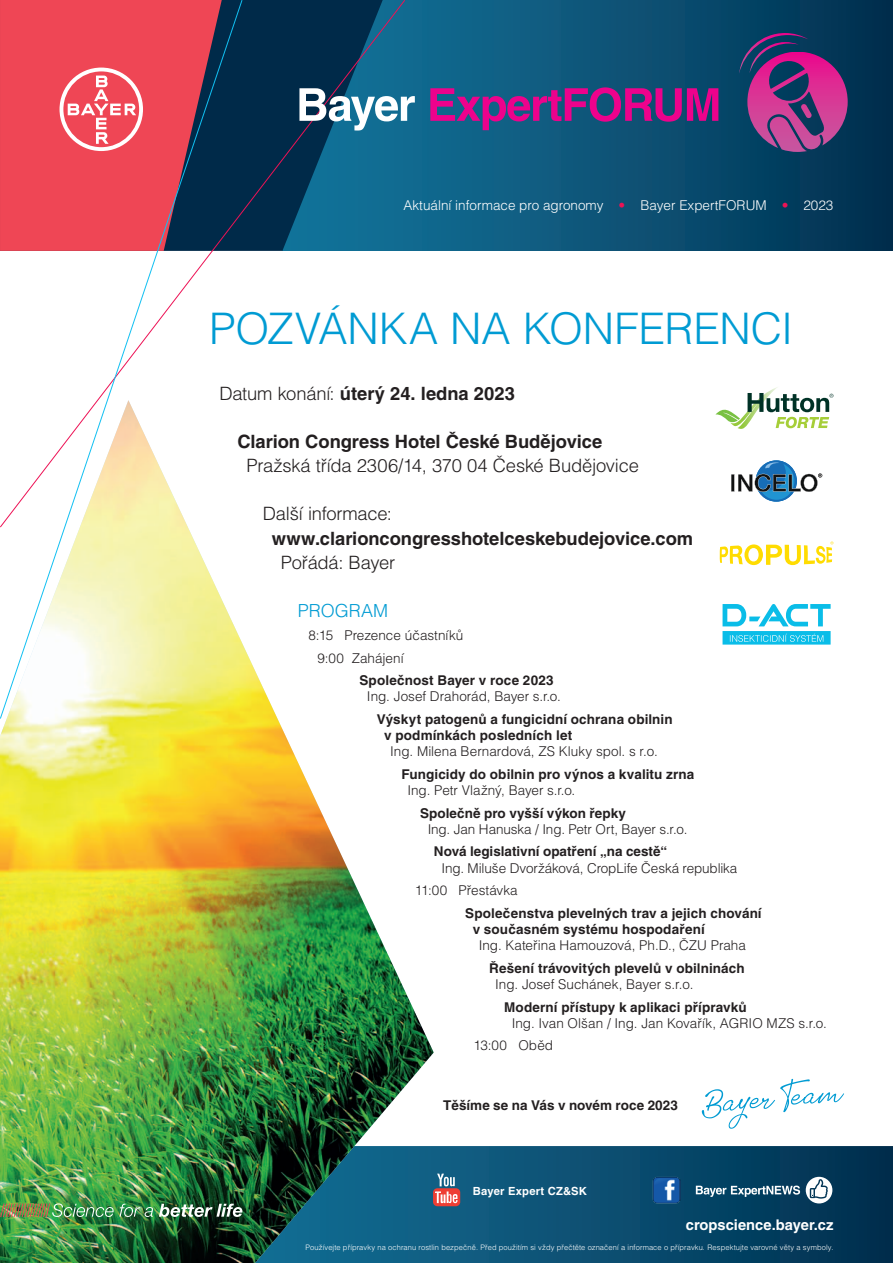
<style>
.page{position:relative;width:893px;height:1263px;background:#fff}
.page>*{position:absolute;margin:0;border:0;box-sizing:border-box;transform-origin:0 0}
.t1{font:300 43.5px "Helvetica CE";color:#009bd3}
.t2{font:700 18.3px "Helvetica CE";color:#231f20}
.t3{font:300 18.3px "Helvetica CE";letter-spacing:-.01em;color:#231f20}
.t4{font:300 18px "Helvetica CE";color:#009bd3}
.t5{font:700 14.7px "Helvetica CE";color:#fff}
.t6{font:700 13.5px/16.2px "Helvetica CE";letter-spacing:.01em;color:#231f20}
.t7{font:300 13.5px/22.5px "Helvetica CE";color:#231f20}
.t8{font:300 13.5px "Helvetica CE";color:#fff}
.t9{font:700 11.25px "Helvetica CE";letter-spacing:.015em;color:#fff}
.t10{font:300 7.5px "Helvetica CE";letter-spacing:.015em;color:#fff}
.s1{color:#ed1255}
.s2{font-weight:300}
</style>
<div class="page">
<svg style="left:434px;top:1146px;width:459px;height:117px;background:#084769"></svg>
<svg style="left:406px;top:0;width:487px;height:251px;background:#0a4e71"></svg>
<svg style="left:243px;top:0;width:163px;height:251px;background:#084669"></svg>
<svg style="left:0;top:0;width:243px;height:400px"></svg>
<img style="left:0;top:400px;width:434px;height:863px">
<svg style="left:696px;top:1185px;width:104px;height:12px"></svg>
<svg style="left:806px;top:1177px;width:26px;height:26px"></svg>
<img style="left:653px;top:1176px;width:27px;height:28px">
<svg style="left:433px;top:1173px;width:27px;height:33px"></svg>
<svg style="left:60px;top:68px;width:83px;height:83px"></svg>
<svg style="left:299px;top:88px;width:116px;height:43px"></svg>
<svg style="left:430px;top:87px;width:288px;height:43px;background:#643682"></svg>
<svg style="left:739px;top:33px;width:109px;height:122px;background:#653977"></svg>
<img style="left:0;top:1145px;width:315px;height:118px">
<svg style="left:702px;top:1079px;width:142px;height:50px"></svg>
<svg style="left:715px;top:387px;width:118px;height:42px"></svg>
<svg style="left:756px;top:460px;width:41px;height:42px"></svg>
<svg style="left:731px;top:474px;width:4px;height:18px"></svg>
<hr style="left:731px;top:474px;width:3px;height:17px;background:#fff">
<svg style="left:738px;top:462px;width:84px;height:38px"></svg>
<svg style="left:720px;top:541px;width:113px;height:24px"></svg>
<svg style="left:722px;top:604px;width:109px;height:41px"></svg>
<p class="t8" style="left:403px;top:198px;width:431px">Aktuální informace pro agronomy <span class="s1">•</span> Bayer ExpertFORUM <span class="s1">•</span> 2023</p>
<h1 class="t1" style="left:209px;top:305px;width:343px">PoZVÁNKA NA konferen</h1>
<h1 class="t1" style="left:751px;top:305px;width:44px">ci</h1>
<h2 class="t2" style="left:219px;top:383px;width:297px"><span class="s2">Datum konání:</span> úterý 24. ledna 2023</h2>
<h2 class="t2" style="left:237px;top:431px;width:366px">Clarion Congress Hotel České Budějovice</h2>
<h2 class="t3" style="left:246px;top:456px;width:394px">Pražská třída 2306/14, 370 04 České Budějovice</h2>
<h2 class="t3" style="left:263px;top:504px;width:131px">Další informace:</h2>
<h2 class="t2" style="left:272px;top:527px;width:423px">www.clarioncongresshotelceskebudejovice.com</h2>
<h2 class="t3" style="left:281px;top:552px;width:116px">Pořádá: Bayer</h2>
<h3 class="t4" style="left:298px;top:601px;width:92px">PROGRAM</h3>
<p class="t7" style="left:317px;top:624px;width:148px;text-indent:-9px">8:15 Prezence účastníků<br>9:00 Zahájení</p>
<p class="t6" style="left:359px;top:672px;width:196px">Společnost Bayer v roce 2023</p>
<p class="t7" style="left:367px;top:685px;width:195px">I ng. Josef Drahorád, Bayer s.r.o.</p>
<p class="t6" style="left:384px;top:711px;width:290px;text-indent:-8px">Výskyt patogenů a fungicidní ochrana obilnin v podmínkách posledních let</p>
<p class="t7" style="left:390px;top:740px;width:269px">I ng. Milena Bernardová, ZS Kluky spol. s r.o.</p>
<p class="t6" style="left:401px;top:766px;width:294px">Fungicidy do obilnin pro výnos a kvalitu zrna</p>
<p class="t7" style="left:407px;top:779px;width:169px">I ng. Petr Vlažný, Bayer s.r.o.</p>
<p class="t6" style="left:420px;top:805px;width:207px">Společně pro vyšší výkon řepky</p>
<p class="t7" style="left:428px;top:818px;width:261px">I ng. Jan Hanuska / I ng. Petr Ort, Bayer s.r.o.</p>
<p class="t6" style="left:434px;top:843px;width:235px">Nová legislativní opatření „na cestě“</p>
<p class="t7" style="left:415px;top:857px;width:324px;text-indent:27px">I ng. Miluše Dvoržáková, CropLife Česká republika<br>11:00 Přestávka</p>
<p class="t6" style="left:473px;top:905px;width:291px;text-indent:-8px">Společenstva plevelných trav a jejich chování v současném systému hospodaření</p>
<p class="t7" style="left:479px;top:934px;width:269px">I ng. Kateřina Hamouzová, Ph.D., ČZU Praha</p>
<p class="t6" style="left:489px;top:960px;width:257px">Řešení trávovitých plevelů v obilninách</p>
<p class="t7" style="left:495px;top:973px;width:200px">I ng. Josef Suchánek, Bayer s.r.o.</p>
<p class="t6" style="left:504px;top:999px;width:244px">Moderní přístupy k aplikaci přípravků</p>
<p class="t7" style="left:473px;top:1012px;width:355px;text-indent:38px">I ng. Ivan Olšan / I ng. Jan Kovařík, AGRI O MZS s.r.o.<br>13:00 Oběd</p>
<p class="t6" style="left:443px;top:1097px;width:236px">Těšíme se na Vás v novém roce 2023</p>
<p class="t9" style="left:473px;top:1184px;width:116px">Bayer Expert CZ&amp;SK</p>
<p class="t5" style="left:686px;top:1217px;width:149px">cropscience.bayer.cz</p>
<p class="t10" style="left:306px;top:1243px;width:529px">Používejte přípravky na ochranu rostlin bezpečně. Před použitím si vždy přečtěte označení a informace o přípravku. Respektujte varovné věty a symboly.</p>
</div>
